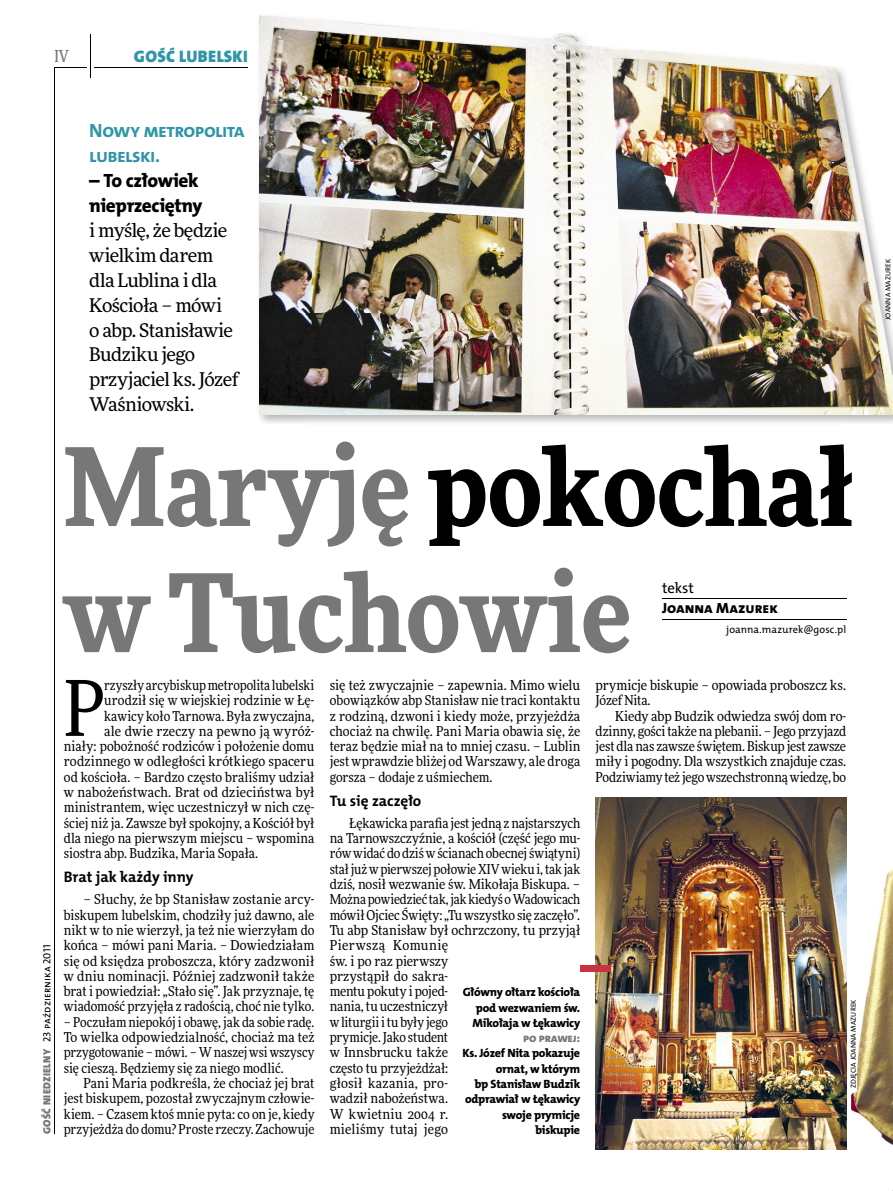
<style>
.page{position:relative;width:893px;height:1191px;background:#fff}
.page>*{position:absolute;margin:0;border:0;box-sizing:border-box;transform-origin:0 0}
.t1{font:900 108px/126px "Freeday Narrow";color:#777778}
.t2{font:76.95px "Freeday Narrow News";color:#000}
.t3{font:19.35px/24.9px "The Mix HP7 Bld";letter-spacing:-.035em;color:#2f95a8}
.t4{font:19.35px/24.9px "The Mix HP8 Ex Bld";letter-spacing:-.02em;color:#000}
.t5{font:18.9px/24.9px "Freeday News";letter-spacing:-.03em;color:#000}
.t6{font:16.65px "The Mix HP9 Blk";letter-spacing:.02em;color:#2f95a8}
.t7{font:500 16.5px "Freeday Narrow";color:#777778;scale:.9 1}
.t8{font:15.3px "The Mix HP7 Bld";letter-spacing:-.015em;color:#000}
.t9{font:14.85px "The Mix HP8 Ex Bld";letter-spacing:.005em;color:#000}
.t10{font:14.85px "The Mix HP5 Plain";letter-spacing:-.005em;color:#000}
.t11{font:13.65px/15.3px "Freeday Narrow News";color:#000;text-align:justify}
.t12{font:12px/15.3px "The Mix HP8 Ex Bld";letter-spacing:-.02em;color:#000;text-align:justify}
.t13{font:12px "The Mix HP8 Ex Bld";color:#777778}
.t14{font:10.5px "The Mix HP5 Plain";letter-spacing:.01em;color:#000}
.t15{font:7.2px "The Mix HP5 Plain";letter-spacing:.01em;color:#000}
.s1{font-family:"The Mix HP9 Blk";color:#777778}
.s2{color:#000}
</style>
<div class="page">
<hr style="left:54px;top:67px;width:1px;height:1067px;background:#000">
<hr style="left:90px;top:34px;width:1px;height:43px;background:#000">
<hr style="left:54px;top:67px;width:32px;height:1px;background:#000">
<hr style="left:95px;top:67px;width:153px;height:1px;background:#000">
<img style="left:259px;top:14px;width:634px;height:401px">
<img style="left:596px;top:797px;width:250px;height:352px">
<img style="left:852px;top:870px;width:41px;height:321px">
<hr style="left:662px;top:598px;width:184px;height:1px;background:#000">
<hr style="left:662px;top:619px;width:184px;height:1px;background:#000">
<div style="left:580px;top:965px;width:31px;height:6px;background:#c93241"></div>
<p class="t7" style="left:54px;top:46px;width:17px">IV</p>
<p class="t6" style="left:134px;top:46px;width:115px">GOŚĆ LUBELSKI</p>
<h3 class="t3" style="left:89px;top:118px;width:157px">Nowy metropolita lubelski.</h3>
<h3 class="t4" style="left:89px;top:168px;width:115px">– To człowiek nieprzeciętny</h3>
<h3 class="t5" style="left:89px;top:217px;width:151px">i myślę, że będzie wielkim darem dla Lublina i dla<br>Kościoła – mówi<br>o abp. Stanisławie<br>Budziku jego przyjaciel ks. Józef<br>Waśniowski.</h3>
<p class="t14" style="left:40px;top:1134px;width:191px;rotate:-90deg"><span class="s1">GOŚĆ NIEDZIELNY</span> 23 października 2011</p>
<h1 class="t1" style="left:64px;top:420px;width:792px">Maryję <span class="s2">pokochał </span>w Tuchowie</h1>
<p class="t10" style="left:662px;top:579px;width:33px">tekst</p>
<p class="t9" style="left:662px;top:599px;width:117px">Joanna MazUrek</p>
<p class="t14" style="left:726px;top:622px;width:121px">joanna.mazurek@gosc.pl</p>
<h2 class="t2" style="left:64px;top:661px;width:43px">P</h2>
<p class="t11" style="left:104px;top:677px;width:212px">rzyszły arcybiskup metropolita lubelski</p>
<p class="t11" style="left:104px;top:692px;width:212px">urodził się w wiejskiej rodzinie w Łę-</p>
<p class="t11" style="left:104px;top:708px;width:212px">kawicy koło Tarnowa. Była zwyczajna,</p>
<p class="t11" style="left:104px;top:723px;width:212px">ale dwie rzeczy na pewno ją wyróż-</p>
<p class="t11" style="left:64px;top:738px;width:252px">niały: pobożność rodziców i położenie domu</p>
<p class="t11" style="left:64px;top:754px;width:252px">rodzinnego w odległości krótkiego spaceru</p>
<p class="t11" style="left:64px;top:769px;width:252px">od kościoła. – Bardzo często braliśmy udział</p>
<p class="t11" style="left:64px;top:784px;width:252px">w nabożeństwach. Brat od dzieciństwa był</p>
<p class="t11" style="left:64px;top:799px;width:252px">ministrantem, więc uczestniczył w nich czę-</p>
<p class="t11" style="left:64px;top:815px;width:252px">ściej niż ja. Zawsze był spokojny, a Kościół był</p>
<p class="t11" style="left:64px;top:830px;width:252px">dla niego na pierwszym miejscu – wspomina</p>
<p class="t11" style="left:64px;top:845px;width:196px">siostra abp. Budzika, Maria Sopała.</p>
<p class="t8" style="left:64px;top:867px;width:131px">Brat jak każdy inny</p>
<p class="t11" style="left:64px;top:891px;width:252px;text-indent:20px">– Słuchy, że bp Stanisław zostanie arcy&shy;biskupem lubelskim, chodziły już dawno, ale nikt w to nie wierzył, ja też nie wierzyłam do końca – mówi pani Maria. – Dowiedziałam się od księdza proboszcza, który zadzwonił w dniu nominacji. Później zadzwonił także brat i powiedział: „Stało się”. Jak przyznaje, tę wiadomość przyjęła z radością, choć nie tylko.</p>
<p class="t11" style="left:64px;top:1014px;width:252px">– Poczułam niepokój i obawę, jak da sobie radę.<br>To wielka odpowiedzialność, chociaż ma też przygotowanie – mówi. – W naszej wsi wszyscy się cieszą. Będziemy się za niego modlić.</p>
<p class="t11" style="left:64px;top:1075px;width:252px;text-indent:20px">Pani Maria podkreśla, że chociaż jej brat jest biskupem, pozostał zwyczajnym człowie&shy;kiem. – Czasem ktoś mnie pyta: co on je, kiedy przyjeżdża do domu? Proste rzeczy. Zachowuje</p>
<p class="t11" style="left:330px;top:677px;width:252px">się też zwyczajnie – zapewnia. Mimo wielu obowiązków abp Stanisław nie traci kontaktu z rodziną, dzwoni i kiedy może, przyjeżdża chociaż na chwilę. Pani Maria obawia się, że teraz będzie miał na to mniej czasu. – Lublin jest wprawdzie bliżej od Warszawy, ale droga gorsza – dodaje z uśmiechem.</p>
<p class="t8" style="left:330px;top:791px;width:93px">Tu się zaczęło</p>
<p class="t11" style="left:330px;top:815px;width:252px;text-align:left;text-indent:20px">Łękawicka parafia jest jedną z najstarszych na Tarnowszczyźnie, a kościół (część jego mu&shy;rów widać do dziś w ścianach obecnej świątyni) stał już w pierwszej połowie XIV wieku i, tak jak dziś, nosił wezwanie św. Mikołaja Biskupa. –<br>Można powiedzieć tak, jak kiedyś o Wadowicach mówił Ojciec Święty: „Tu wszystko się zaczęło”.<br>Tu abp Stanisław był ochrzczony, tu przyjął<br>Pierwszą Komunię<br>św. i po raz pierwszy<br>przystąpił do sakra-<br>mentu pokuty i pojed-<br>nania, tu uczestniczył<br>w liturgii i tu były jego<br>prymicje. Jako student<br>w Innsbrucku także<br>często tu przyjeżdżał:<br>głosił kazania, pro-<br>wadził nabożeństwa.<br>W kwietniu 2004 r.<br>mieliśmy tutaj jego</p>
<p class="t12" style="left:472px;top:984px;width:109px;text-indent:-10px">Główny ołtarz kościoła pod wezwaniem św.<br>Mikołaja w Łękawicy</p>
<p class="t13" style="left:523px;top:1030px;width:58px">po prawej:</p>
<p class="t12" style="left:462px;top:1045px;width:119px;text-align:right">Ks. Józef Nita pokazuje ornat, w którym<br>bp Stanisław Budzik odprawiał w Łękawicy swoje prymicje biskupie</p>
<p class="t11" style="left:596px;top:677px;width:252px">prymicje biskupie – opowiada proboszcz ks.<br>Józef Nita.</p>
<p class="t11" style="left:596px;top:708px;width:252px;text-indent:20px">Kiedy abp Budzik odwiedza swój dom ro&shy;dzinny, gości także na plebanii. – Jego przyjazd jest dla nas zawsze świętem. Biskup jest zawsze miły i pogodny. Dla wszystkich znajduje czas.<br>Podziwiamy też jego wszechstronną wiedzę, bo</p>
<p class="t15" style="left:849px;top:1088px;width:90px;rotate:-90deg">zDJęcia Joanna Mazurek</p>
<p class="t15" style="left:883px;top:320px;width:62px;rotate:-90deg">Joanna Mazurek</p>
</div>
